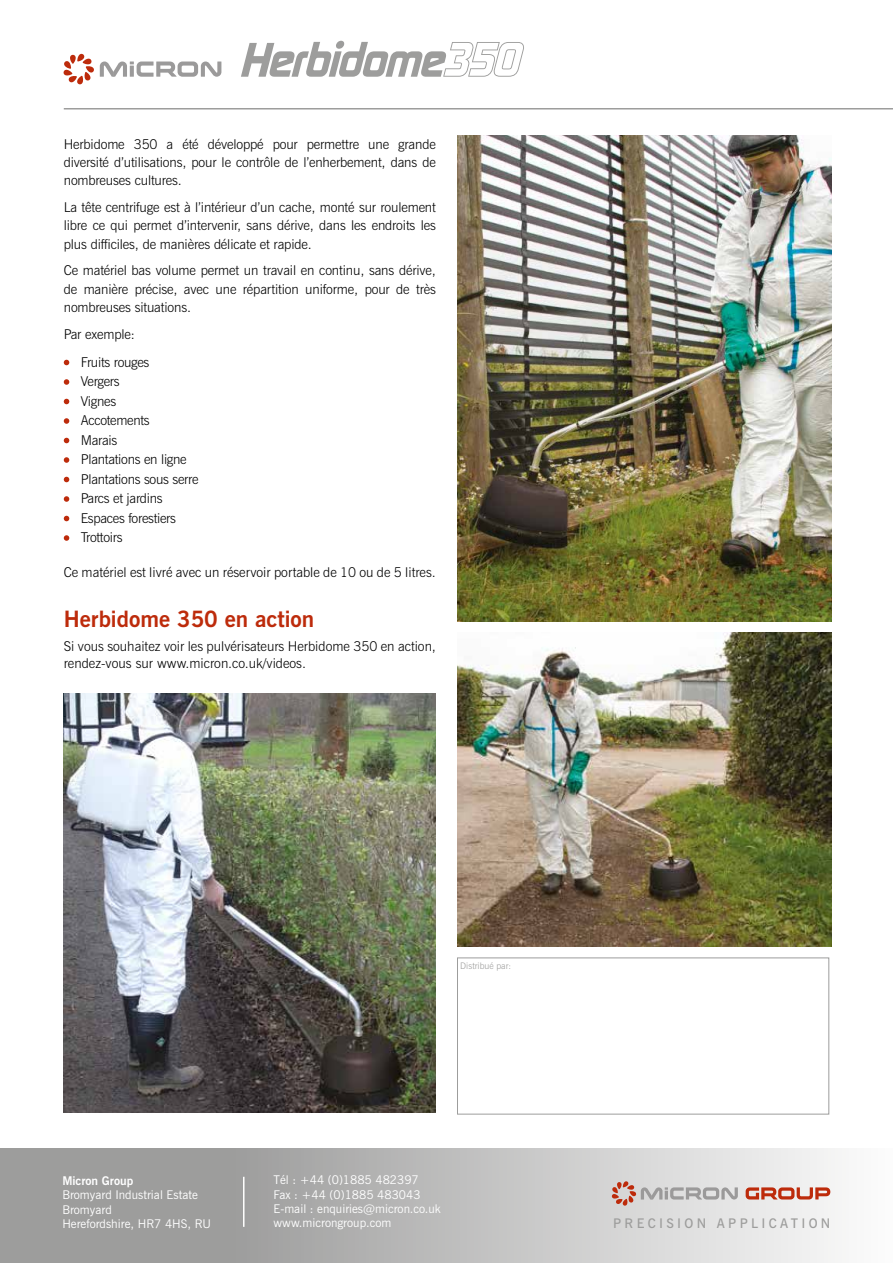
<style>
.page{position:relative;width:893px;height:1263px;background:#fff}
.page>*{position:absolute;margin:0;border:0;box-sizing:border-box;transform-origin:0 0}
.t1{font:700 22.5px "News Gothic BT";color:#bd2b0b}
.t2{font:300 13.5px/19.5px "News Gothic BT";letter-spacing:-.01em;color:#000;text-align:justify}
.t3{font:600 13.2px "News Gothic BT";letter-spacing:.25em;color:#9d9d9c}
.t4{font:12px/14.4px "News Gothic BT";color:#fff}
.t5{font:700 12px "News Gothic BT";color:#fff}
.t6{font:300 9px "News Gothic BT";color:#9d9d9c}
</style>
<div class="page">
<svg style="left:64px;top:360px;width:5px;height:5px"></svg>
<svg style="left:64px;top:379px;width:5px;height:6px"></svg>
<svg style="left:64px;top:399px;width:5px;height:5px"></svg>
<svg style="left:64px;top:418px;width:5px;height:6px"></svg>
<svg style="left:64px;top:438px;width:5px;height:5px"></svg>
<svg style="left:64px;top:457px;width:5px;height:6px"></svg>
<svg style="left:64px;top:477px;width:5px;height:5px"></svg>
<svg style="left:64px;top:496px;width:5px;height:6px"></svg>
<svg style="left:64px;top:516px;width:5px;height:5px"></svg>
<svg style="left:64px;top:535px;width:5px;height:6px"></svg>
<hr style="left:64px;top:108px;width:829px;height:2px;background:#9d9d9c">
<svg style="left:0;top:1148px;width:838px;height:115px;background:#bbbbba"></svg>
<svg style="left:612px;top:1181px;width:126px;height:25px;background:#cdc3c1"></svg>
<svg style="left:746px;top:1187px;width:84px;height:12px"></svg>
<div style="left:457px;top:957px;width:372px;height:157px;background:#fff;border:1px solid #9d9d9c"></div>
<svg style="left:241px;top:41px;width:283px;height:36px"></svg>
<svg style="left:64px;top:54px;width:30px;height:31px"></svg>
<svg style="left:100px;top:61px;width:121px;height:16px"></svg>
<img style="left:64px;top:693px;width:372px;height:419px">
<img style="left:457px;top:135px;width:374px;height:486px">
<img style="left:457px;top:632px;width:374px;height:314px">
<hr style="left:243px;top:1177px;width:1px;height:50px;background:#fff">
<p class="t2" style="left:64px;top:134px;width:374px;line-height:18.3px">Herbidome 350 a été développé pour permettre une grande diversité d’utilisations, pour le contrôle de l’enherbement, dans de nombreuses cultures.</p>
<p class="t2" style="left:64px;top:198px;width:374px;line-height:18.3px">La tête centrifuge est à l’intérieur d’un cache, monté sur roulement libre ce qui permet d’intervenir, sans dérive, dans les endroits les plus difficiles, de manières délicate et rapide.</p>
<p class="t2" style="left:64px;top:261px;width:374px;line-height:18.3px">Ce matériel bas volume permet un travail en continu, sans dérive, de manière précise, avec une répartition uniforme, pour de très nombreuses situations.</p>
<p class="t2" style="left:81px;top:320px;width:70px;line-height:28px;text-indent:-17px">Par exemple:<br>Fruits rouges</p>
<p class="t2" style="left:81px;top:372px;width:119px;text-align:left">Vergers<br>Vignes<br>Accotements<br>Marais<br>Plantations en ligne<br>Plantations sous serre<br>Parcs et jardins<br>Espaces forestiers<br>Trottoirs</p>
<p class="t2" style="left:64px;top:562px;width:374px">Ce matériel est livré avec un réservoir portable de 10 ou de 5 litres.</p>
<h1 class="t1" style="left:64px;top:605px;width:252px">Herbidome 350 en action</h1>
<p class="t2" style="left:64px;top:638px;width:374px;line-height:16.2px">Si vous souhaitez voir les pulvérisateurs Herbidome 350 en action, rendez-vous sur www.micron.co.uk/videos.</p>
<p class="t6" style="left:460px;top:960px;width:52px">Distribué par:</p>
<p class="t5" style="left:62px;top:1173px;width:72px">Micron Group</p>
<p class="t4" style="left:62px;top:1187px;width:150px">Bromyard Industrial Estate<br>Bromyard<br>Herefordshire, HR7 4HS, RU</p>
<p class="t4" style="left:274px;top:1173px;width:169px">Tél : +44 (0)1885 482397<br>Fax : +44 (0)1885 483043<br>E-mail : enquiries@micron.co.uk www.microngroup.com</p>
<p class="t3" style="left:613px;top:1215px;width:219px">PRECISION APPLICATION</p>
</div>
